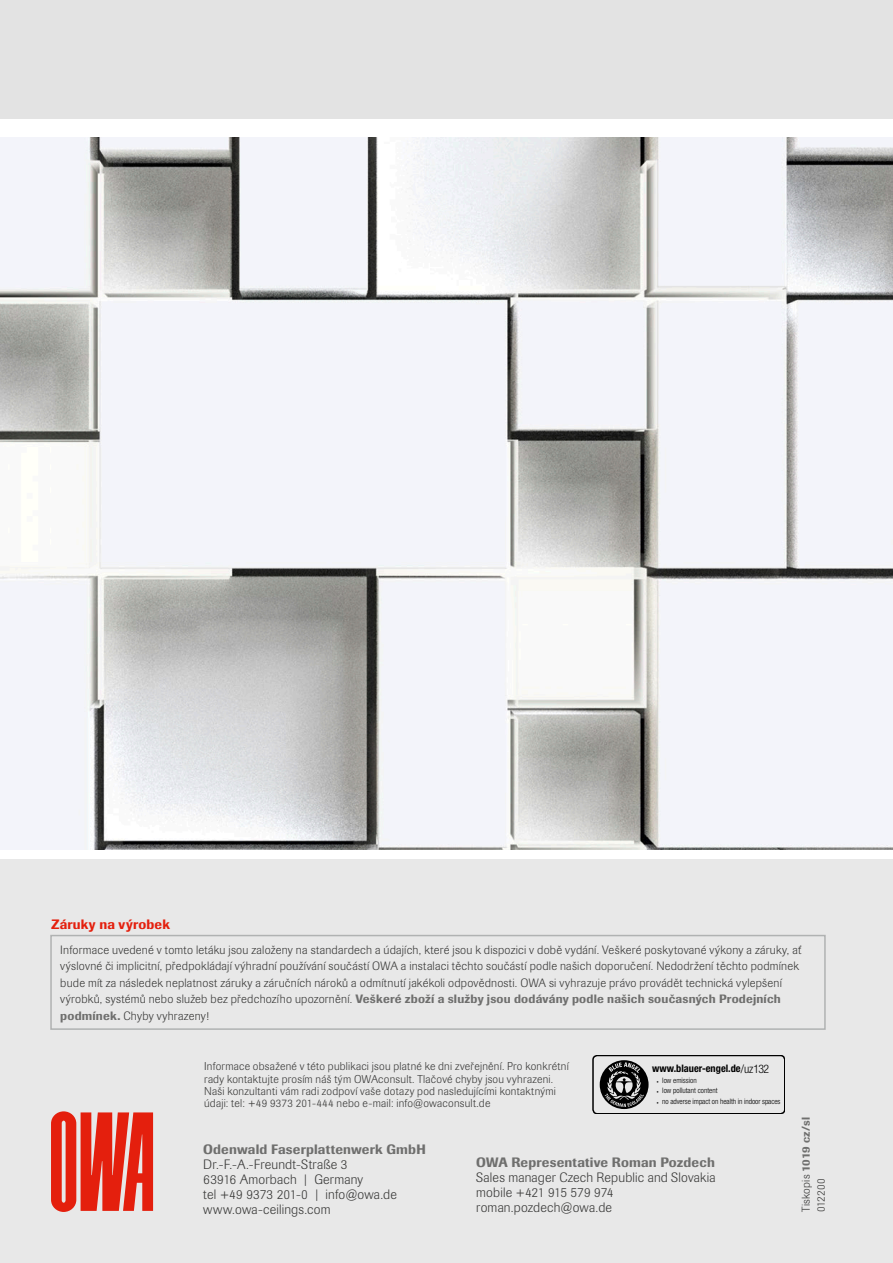
<style>
.page{position:relative;width:893px;height:1263px;background:#fff}
.page>*{position:absolute;margin:0;border:0;box-sizing:border-box;transform-origin:0 0}
.t1{font:300 13.5px/15px "Imago Pro";letter-spacing:.01em;color:#3b3b3a}
.t2{font:500 13.5px "Imago Pro";letter-spacing:.01em;color:#6f6f6e}
.t3{font:500 13.5px "Imago Pro";letter-spacing:.015em;color:#e41f0d}
.t4{font:300 12px/16.5px "Imago Pro";letter-spacing:.02em;color:#3b3b3a}
.t5{font:300 11.25px/12.3px "Imago Pro";letter-spacing:.02em;color:#3b3b3a}
.t6{font:700 condensed 10.35px "Helvetica Neue";color:#000}
.t7{font:300 condensed 7.5px/10.6px "Helvetica Neue";letter-spacing:-.01em;color:#000}
.s1{font-weight:500;color:#6f6f6e}
.s2{font-weight:300;font-size:11.7px}
.s3{font-weight:700}
</style>
<div class="page">
<div style="left:0;top:857px;width:893px;height:406px;background:#e3e3e3"></div>
<div style="left:0;top:0;width:893px;height:119px;background:#e3e3e3"></div>
<svg style="left:51px;top:1111px;width:102px;height:101px"></svg>
<img style="left:0;top:137px;width:893px;height:713px">
<div style="left:0;top:850px;width:893px;height:9px;background:#fff"></div>
<div style="left:50px;top:935px;width:776px;height:95px;border:2px solid #b0b2b2"></div>
<div style="left:593px;top:1055px;width:192px;height:59px;border:2px solid #000;border-radius:4px"></div>
<svg style="left:600px;top:1060px;width:49px;height:49px"></svg>
<p class="t3" style="left:51px;top:915px;width:120px">Záruky na výrobek</p>
<p class="t4" style="left:60px;top:941px;width:743px">Informace uvedené v tomto letáku jsou založeny na standardech a údajích, které jsou k dispozici v době vydání. Veškeré poskytované výkony a záruky, ať výslovné či implicitní, předpokládají výhradní používání součástí OWA a instalaci těchto součástí podle našich doporučení. Nedodržení těchto podmínek bude mít za následek neplatnost záruky a záručních nároků a odmítnutí jakékoli odpovědnosti. OWA si vyhrazuje právo provádět technická vylepšení výrobků, systémů nebo služeb bez předchozího upozornění. <span class="s1">Veškeré zboží a služby jsou dodávány podle našich současných Prodejních podmínek.</span> Chyby vyhrazeny!</p>
<p class="t5" style="left:204px;top:1060px;width:366px">Informace obsažené v této publikaci jsou platné ke dni zveřejnění. Pro konkrétní rady kontaktujte prosím náš tým OWAconsult. Tlačové chyby jsou vyhrazeni.<br>Naši konzultanti vám radi zodpoví vaše dotazy pod nasledujícími kontaktnými údaji: tel: +49 9373 201-444 nebo e-mail: info@owaconsult.de</p>
<p class="t2" style="left:203px;top:1140px;width:224px">Odenwald Faserplattenwerk GmbH</p>
<p class="t1" style="left:203px;top:1157px;width:195px">Dr.-F.-A.-Freundt-Straße 3<br>63916 Amorbach | Germany<br>tel +49 9373 201-0 | info@owa.de www.owa-ceilings.com</p>
<p class="t2" style="left:476px;top:1153px;width:240px">OWA Representative Roman Pozdech</p>
<p class="t6" style="left:652px;top:1062px;width:118px">www.blauer-engel.de<span class="s2">/uz132</span></p>
<p class="t7" style="left:657px;top:1075px;width:125px"><span class="s3">·</span> low emission<br><span class="s3">·</span> low pollutant content<br><span class="s3">·</span> no adverse impact on health in indoor spaces</p>
<p class="t1" style="left:476px;top:1169px;width:241px">Sales manager Czech Republic and Slovakia mobile +421 915 579 974 roman.pozdech@owa.de</p>
<p class="t5" style="left:798px;top:1212px;width:96px;line-height:15px;rotate:-90deg">Tiskopis <span class="s1">1019 cz/sl<br></span>012200</p>
</div>
